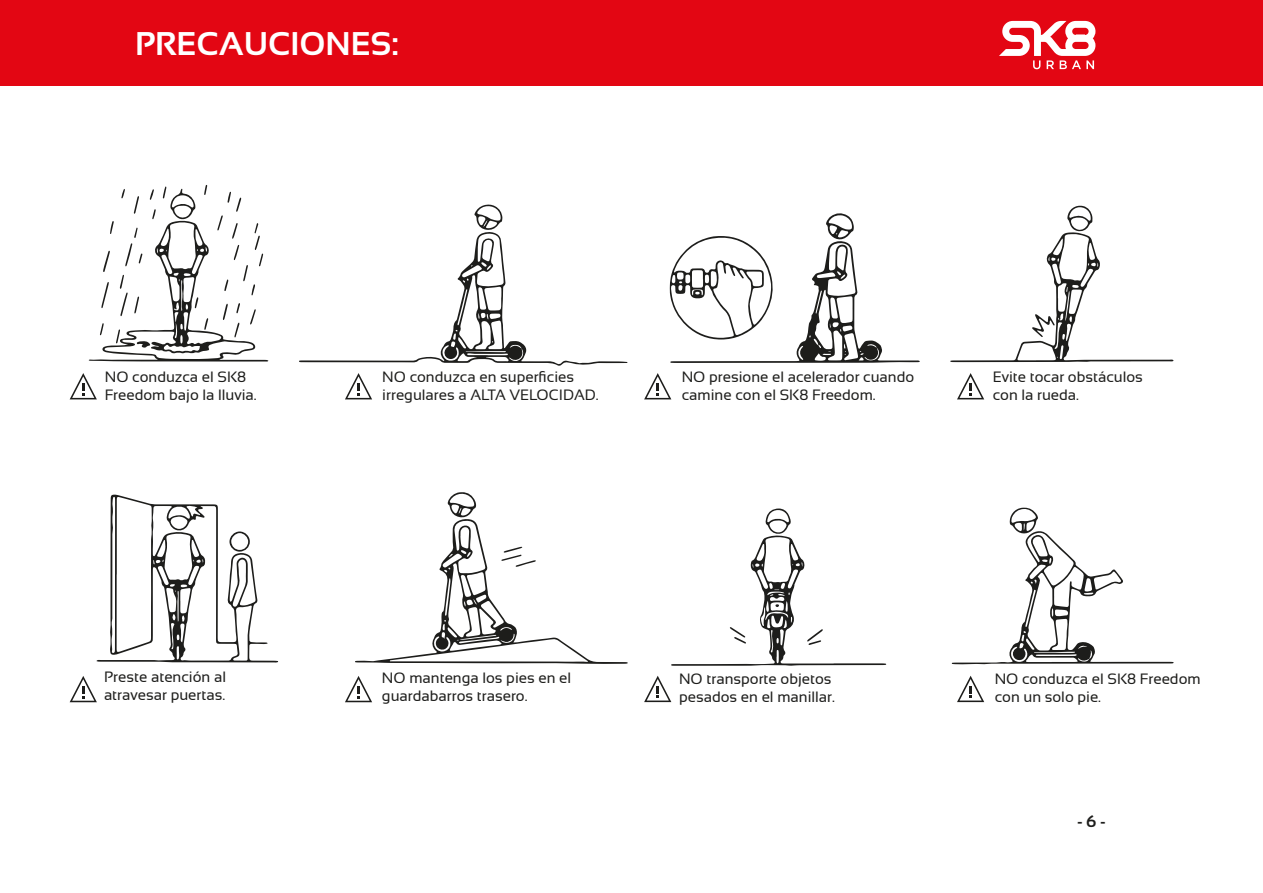
<style>
.page{position:relative;width:1263px;height:893px;background:#fff}
.page>*{position:absolute;margin:0;border:0;box-sizing:border-box;transform-origin:0 0}
.t1{font:700 32.85px "Sansation";color:#fff}
.t2{font:700 16.5px "Sansation";color:#1d1d1b}
.t3{font:15px/18px "Sansation";color:#1d1d1b}
</style>
<div class="page">
<div style="left:0;top:0;width:1263px;height:85px;background:#e30613"></div>
<svg style="left:999px;top:21px;width:96px;height:48px"></svg>
<svg style="left:670px;top:213px;width:250px;height:150px"></svg>
<svg style="left:952px;top:508px;width:221px;height:156px"></svg>
<svg style="left:950px;top:205px;width:223px;height:157px"></svg>
<svg style="left:299px;top:204px;width:328px;height:162px"></svg>
<svg style="left:96px;top:495px;width:182px;height:168px"></svg>
<svg style="left:355px;top:492px;width:273px;height:172px"></svg>
<svg style="left:671px;top:508px;width:215px;height:158px"></svg>
<svg style="left:89px;top:185px;width:180px;height:177px"></svg>
<svg style="left:70px;top:373px;width:27px;height:26px"></svg>
<svg style="left:345px;top:373px;width:27px;height:26px"></svg>
<svg style="left:70px;top:676px;width:27px;height:26px"></svg>
<svg style="left:345px;top:676px;width:27px;height:26px"></svg>
<svg style="left:644px;top:373px;width:27px;height:26px"></svg>
<svg style="left:957px;top:373px;width:27px;height:26px"></svg>
<svg style="left:644px;top:676px;width:27px;height:26px"></svg>
<svg style="left:957px;top:676px;width:27px;height:26px"></svg>
<h1 class="t1" style="left:135px;top:25px;width:265px">PRECAUCIONES:</h1>
<p class="t3" style="left:105px;top:367px;width:153px">NO conduzca el SK8<br>Freedom bajo la lluvia.</p>
<p class="t3" style="left:382px;top:367px;width:218px">NO conduzca en superficies irregulares a ALTA VELOCIDAD.</p>
<p class="t3" style="left:682px;top:367px;width:234px">NO presione el acelerador cuando camine con el SK8 Freedom.</p>
<p class="t3" style="left:993px;top:367px;width:152px">Evite tocar obstáculos con la rueda.</p>
<p class="t3" style="left:104px;top:668px;width:124px">Preste atención al atravesar puertas.</p>
<p class="t3" style="left:382px;top:669px;width:191px">NO mantenga los pies en el guardabarros trasero.</p>
<p class="t3" style="left:679px;top:669px;width:157px">NO transporte objetos pesados en el manillar.</p>
<p class="t3" style="left:995px;top:669px;width:207px">NO conduzca el SK8 Freedom con un solo pie.</p>
<p class="t2" style="left:1077px;top:812px;width:30px">- 6 -</p>
</div>
